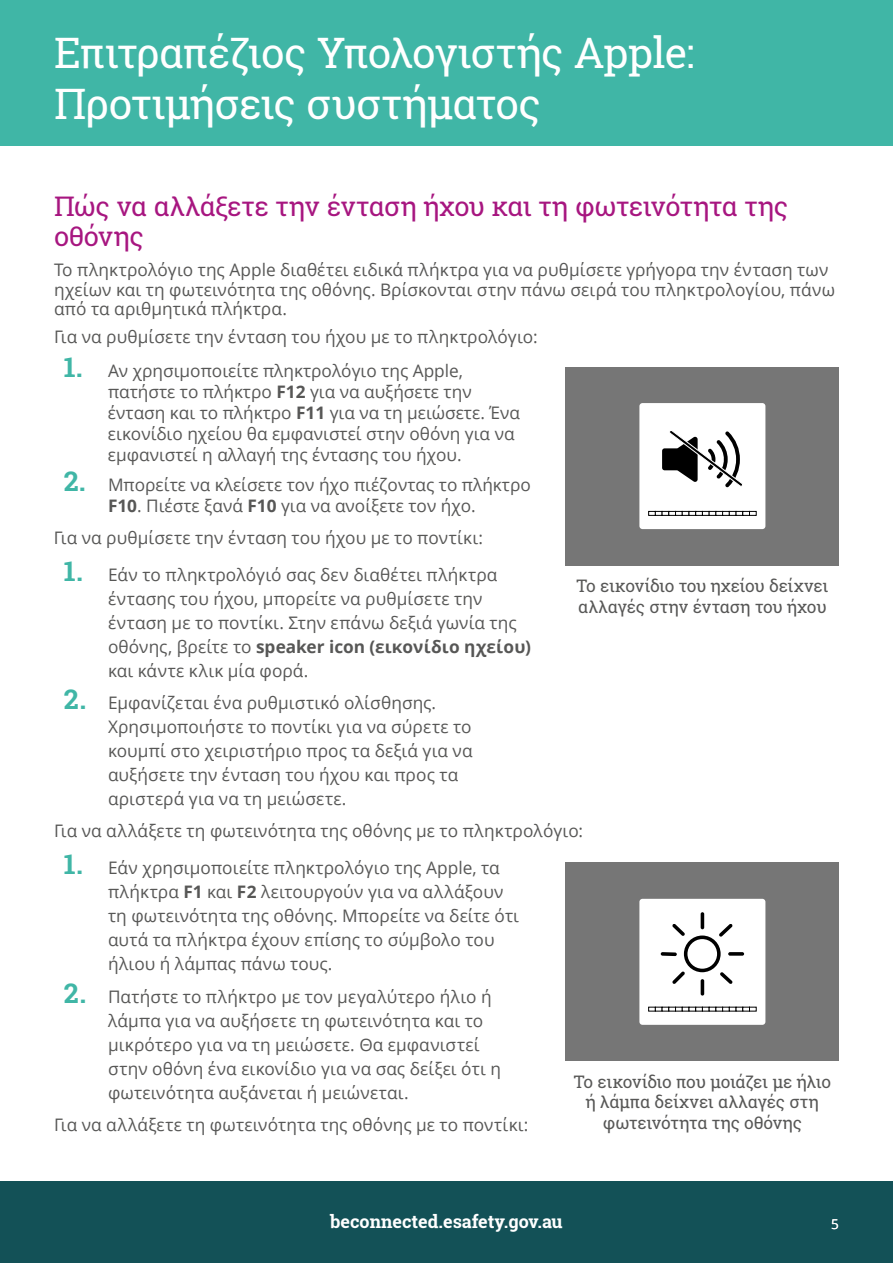
<style>
.page{position:relative;width:893px;height:1263px;background:#fff}
.page>*{position:absolute;margin:0;border:0;box-sizing:border-box;transform-origin:0 0}
.t1{font:42px/50.4px "Roboto Slab";letter-spacing:-.025em;color:#fff}
.t2{font:27px/30px "Roboto Slab";letter-spacing:-.02em;color:#a71680}
.t3{font:700 18px "Roboto Slab";color:#fff}
.t4{font:17.25px/24px "Open Sans";letter-spacing:.005em;color:#575756}
.t5{font:17.25px/20.7px "Roboto Slab";letter-spacing:-.015em;color:#575756}
.t6{font:13.5px "Open Sans";color:#fff}
.s1{font-family:"Roboto Slab";font-weight:700;font-size:27px;color:#40b6a6}
.s2{font-weight:700}
</style>
<div class="page">
<div style="left:0;top:1181px;width:893px;height:82px;background:#135157"></div>
<div style="left:0;top:0;width:893px;height:145px;background:#40b6a6"></div>
<div style="left:566px;top:367px;width:273px;height:198px;background:#767676"></div>
<div style="left:639px;top:403px;width:126px;height:126px;background:#fff;border-radius:3px"></div>
<div style="left:648px;top:511px;width:8px;height:5px;border:1px solid #000"></div>
<svg style="left:649px;top:511px;width:100px;height:5px"></svg>
<div style="left:749px;top:511px;width:8px;height:5px;border:1px solid #000"></div>
<svg style="left:662px;top:431px;width:81px;height:56px"></svg>
<div style="left:566px;top:862px;width:273px;height:199px;background:#767676"></div>
<div style="left:639px;top:899px;width:126px;height:126px;background:#fff;border-radius:3px"></div>
<svg style="left:648px;top:1007px;width:109px;height:4px"></svg>
<hr style="left:701px;top:979px;width:3px;height:16px;background:#000;border-radius:2px">
<hr style="left:701px;top:912px;width:3px;height:17px;background:#000;border-radius:2px">
<svg style="left:661px;top:952px;width:16px;height:4px"></svg>
<svg style="left:728px;top:952px;width:16px;height:4px"></svg>
<svg style="left:672px;top:924px;width:61px;height:60px"></svg>
<h1 class="t1" style="left:54px;top:27px;width:642px">Επιτραπέζιος Υπολογιστής Apple:<br>Προτιμήσεις συστήματος</h1>
<h2 class="t2" style="left:54px;top:191px;width:736px">Πώς να αλλάξετε την ένταση ήχου και τη φωτεινότητα της οθόνης</h2>
<p class="t4" style="left:54px;top:260px;width:782px;line-height:19.5px">Το πληκτρολόγιο της Apple διαθέτει ειδικά πλήκτρα για να ρυθμίσετε γρήγορα την ένταση των ηχείων και τη φωτεινότητα της οθόνης. Βρίσκονται στην πάνω σειρά του πληκτρολογίου, πάνω από τα αριθμητικά πλήκτρα.</p>
<p class="t4" style="left:54px;top:324px;width:485px">Για να ρυθμίσετε την ένταση του ήχου με το πληκτρολόγιο:</p>
<p class="t4" style="left:108px;top:360px;width:413px;line-height:21px;text-indent:-44px"><span class="s1">1.</span> Αν χρησιμοποιείτε πληκτρολόγιο της Apple, πατήστε το πλήκτρο <span class="s2">F12</span> για να αυξήσετε την ένταση και το πλήκτρο <span class="s2">F11</span> για να τη μειώσετε. Ένα εικονίδιο ηχείου θα εμφανιστεί στην οθόνη για να εμφανιστεί η αλλαγή της έντασης του ήχου.</p>
<p class="t4" style="left:108px;top:473px;width:424px;line-height:21px;text-indent:-44px"><span class="s1">2.</span> Μπορείτε να κλείσετε τον ήχο πιέζοντας το πλήκτρο<br><span class="s2">F10</span>. Πιέστε ξανά <span class="s2">F10</span> για να ανοίξετε τον ήχο.</p>
<p class="t4" style="left:54px;top:525px;width:431px">Για να ρυθμίσετε την ένταση του ήχου με το ποντίκι:</p>
<p class="t4" style="left:108px;top:562px;width:424px;text-indent:-44px"><span class="s1">1.</span> Εάν το πληκτρολόγιό σας δεν διαθέτει πλήκτρα έντασης του ήχου, μπορείτε να ρυθμίσετε την ένταση με το ποντίκι. Στην επάνω δεξιά γωνία της οθόνης, βρείτε το <span class="s2">speaker icon (εικονίδιο ηχείου) </span>και κάντε κλικ μία φορά.</p>
<p class="t5" style="left:576px;top:575px;width:254px">Το εικονίδιο του ηχείου δείχνει αλλαγές στην ένταση του ήχου</p>
<p class="t4" style="left:108px;top:690px;width:366px;text-indent:-44px"><span class="s1">2.</span> Εμφανίζεται ένα ρυθμιστικό ολίσθησης.<br>Χρησιμοποιήστε το ποντίκι για να σύρετε το κουμπί στο χειριστήριο προς τα δεξιά για να αυξήσετε την ένταση του ήχου και προς τα αριστερά για να τη μειώσετε.</p>
<p class="t4" style="left:54px;top:819px;width:530px">Για να αλλάξετε τη φωτεινότητα της οθόνης με το πληκτρολόγιο:</p>
<p class="t4" style="left:108px;top:855px;width:413px;text-indent:-44px"><span class="s1">1.</span> Εάν χρησιμοποιείτε πληκτρολόγιο της Apple, τα πλήκτρα <span class="s2">F1</span> και <span class="s2">F2</span> λειτουργούν για να αλλάξουν τη φωτεινότητα της οθόνης. Μπορείτε να δείτε ότι αυτά τα πλήκτρα έχουν επίσης το σύμβολο του ήλιου ή λάμπας πάνω τους.</p>
<p class="t4" style="left:108px;top:984px;width:395px;text-indent:-44px"><span class="s1">2.</span> Πατήστε το πλήκτρο με τον μεγαλύτερο ήλιο ή λάμπα για να αυξήσετε τη φωτεινότητα και το μικρότερο για να τη μειώσετε. Θα εμφανιστεί στην οθόνη ένα εικονίδιο για να σας δείξει ότι η φωτεινότητα αυξάνεται ή μειώνεται.</p>
<p class="t5" style="left:574px;top:1071px;width:259px;text-align:center">Το εικονίδιο που μοιάζει με ήλιο ή λάμπα δείχνει αλλαγές στη</p>
<p class="t4" style="left:54px;top:1112px;width:476px">Για να αλλάξετε τη φωτεινότητα της οθόνης με το ποντίκι:</p>
<p class="t5" style="left:603px;top:1112px;width:200px">φωτεινότητα της οθόνης</p>
<p class="t3" style="left:330px;top:1209px;width:234px">beconnected.esafety.gov.au</p>
<p class="t6" style="left:831px;top:1214px;width:9px">5</p>
</div>
